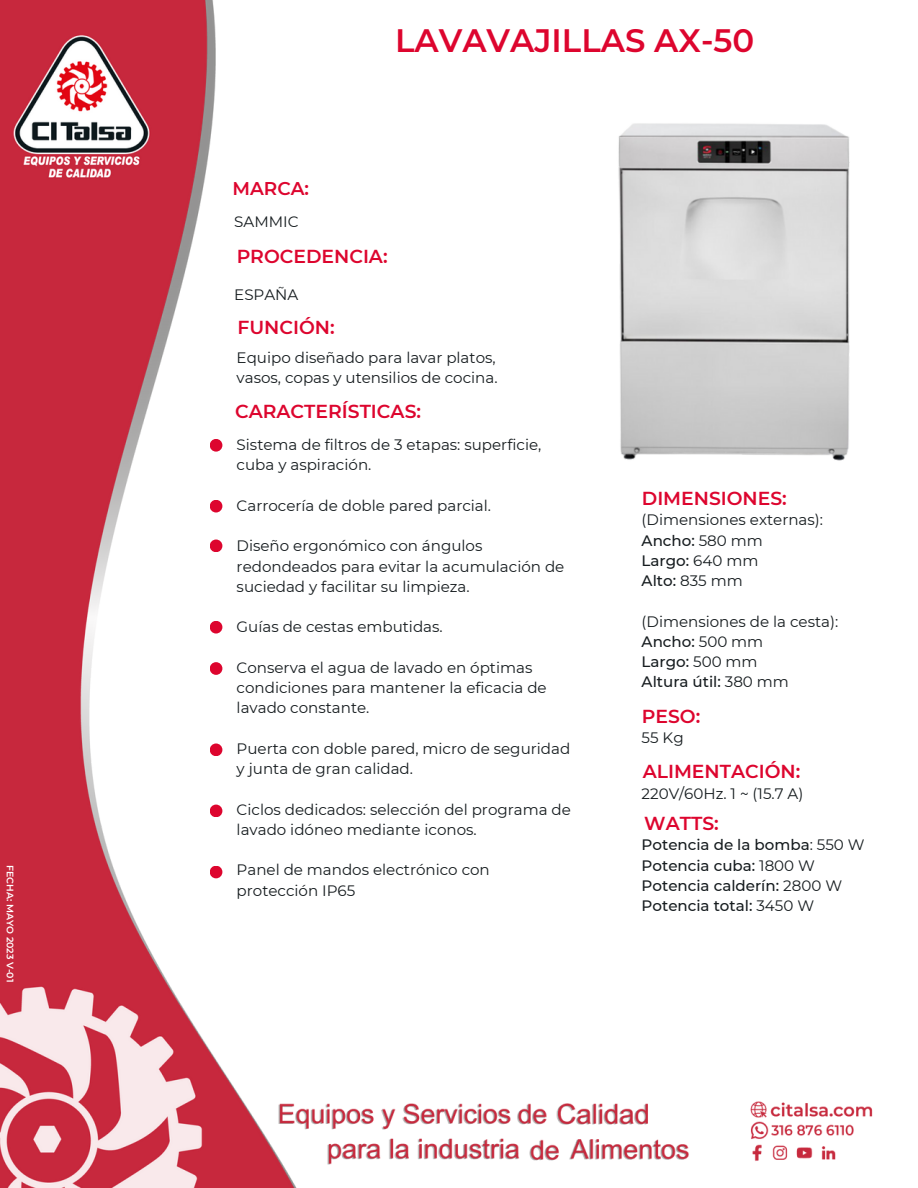
<style>
.page{position:relative;width:918px;height:1188px;background:#fff}
.page>*{position:absolute;margin:0;border:0;box-sizing:border-box;transform-origin:0 0}
.t1{font:600 32.4px "Montserrat";color:#dd052e}
.t2{font:600 18.75px "Montserrat";color:#dd052e}
.t3{font:600 18.45px "Montserrat";color:#dd052e}
.t4{font:15.15px/20.2px "Montserrat";color:#161c1f}
.t5{font:500 15.15px "Montserrat";color:#161c1f}
.t6{font:600 9.45px "Montserrat";color:#fff}
.s1{font-weight:400}
</style>
<div class="page">
<img style="left:0;top:0;width:873px;height:1188px">
<div style="left:210px;top:439px;width:12px;height:13px;background:#dd052e;border-radius:50%"></div>
<div style="left:210px;top:500px;width:12px;height:13px;background:#dd052e;border-radius:50%"></div>
<div style="left:210px;top:540px;width:12px;height:12px;background:#dd052e;border-radius:50%"></div>
<div style="left:210px;top:621px;width:12px;height:13px;background:#dd052e;border-radius:50%"></div>
<div style="left:210px;top:662px;width:12px;height:13px;background:#dd052e;border-radius:50%"></div>
<img style="left:605px;top:111px;width:260px;height:360px">
<div style="left:210px;top:743px;width:12px;height:13px;background:#dd052e;border-radius:50%"></div>
<div style="left:210px;top:805px;width:12px;height:12px;background:#dd052e;border-radius:50%"></div>
<div style="left:210px;top:866px;width:12px;height:12px;background:#dd052e;border-radius:50%"></div>
<p class="t6" style="left:16px;top:865px;width:119px;rotate:90deg">FECHA: MAYO 2023 V-01</p>
<p class="t1" style="left:395px;top:21px;width:361px">LAVAVAJILLAS AX-50</p>
<p class="t3" style="left:232px;top:177px;width:78px">MARCA:</p>
<p class="t4" style="left:234px;top:212px;width:66px">SAMMIC</p>
<p class="t2" style="left:237px;top:245px;width:152px">PROCEDENCIA:</p>
<p class="t4" style="left:234px;top:284px;width:66px">ESPAÑA</p>
<p class="t2" style="left:237px;top:316px;width:99px">FUNCIÓN:</p>
<p class="t4" style="left:237px;top:348px;width:262px">Equipo diseñado para lavar platos, vasos, copas y utensilios de cocina.</p>
<p class="t2" style="left:235px;top:400px;width:187px">CARACTERÍSTICAS:</p>
<p class="t4" style="left:237px;top:435px;width:306px">Sistema de filtros de 3 etapas: superficie, cuba y aspiración.</p>
<p class="t4" style="left:237px;top:495px;width:256px">Carrocería de doble pared parcial.</p>
<p class="t4" style="left:237px;top:536px;width:329px">Diseño ergonómico con ángulos redondeados para evitar la acumulación de suciedad y facilitar su limpieza.</p>
<p class="t4" style="left:237px;top:617px;width:208px">Guías de cestas embutidas.</p>
<p class="t4" style="left:237px;top:657px;width:312px">Conserva el agua de lavado en óptimas condiciones para mantener la eficacia de lavado constante.</p>
<p class="t4" style="left:237px;top:738px;width:335px">Puerta con doble pared, micro de seguridad y junta de gran calidad.</p>
<p class="t4" style="left:237px;top:799px;width:336px">Ciclos dedicados: selección del programa de lavado idóneo mediante iconos.</p>
<p class="t4" style="left:237px;top:860px;width:255px">Panel de mandos electrónico con protección IP65</p>
<p class="t2" style="left:642px;top:487px;width:146px">DIMENSIONES:</p>
<p class="t4" style="left:642px;top:510px;width:183px">(Dimensiones externas):</p>
<p class="t5" style="left:642px;top:531px;width:123px">Ancho: <span class="s1">580 mm</span></p>
<p class="t5" style="left:642px;top:551px;width:118px">Largo: <span class="s1">640 mm</span></p>
<p class="t5" style="left:642px;top:571px;width:103px">Alto: <span class="s1">835 mm</span></p>
<p class="t4" style="left:642px;top:611px;width:198px">(Dimensiones de la cesta):</p>
<p class="t5" style="left:642px;top:632px;width:123px">Ancho: <span class="s1">500 mm</span></p>
<p class="t5" style="left:642px;top:652px;width:117px">Largo: <span class="s1">500 mm</span></p>
<p class="t5" style="left:642px;top:673px;width:149px">Altura útil: <span class="s1">380 mm</span></p>
<p class="t2" style="left:642px;top:704px;width:60px">PESO:</p>
<p class="t4" style="left:642px;top:727px;width:44px">55 Kg</p>
<p class="t2" style="left:643px;top:760px;width:159px">ALIMENTACIÓN:</p>
<p class="t4" style="left:642px;top:783px;width:163px">220V/60Hz. 1 ~ (15.7 A)</p>
<p class="t2" style="left:644px;top:812px;width:76px">WATTS:</p>
<p class="t5" style="left:642px;top:836px;width:224px">Potencia de la bomba<span class="s1">: 550 W</span></p>
<p class="t5" style="left:642px;top:856px;width:175px">Potencia cuba: <span class="s1">1800 W</span></p>
<p class="t5" style="left:642px;top:876px;width:202px">Potencia calderín: <span class="s1">2800 W</span></p>
<p class="t5" style="left:642px;top:897px;width:174px">Potencia total: <span class="s1">3450 W</span></p>
</div>
